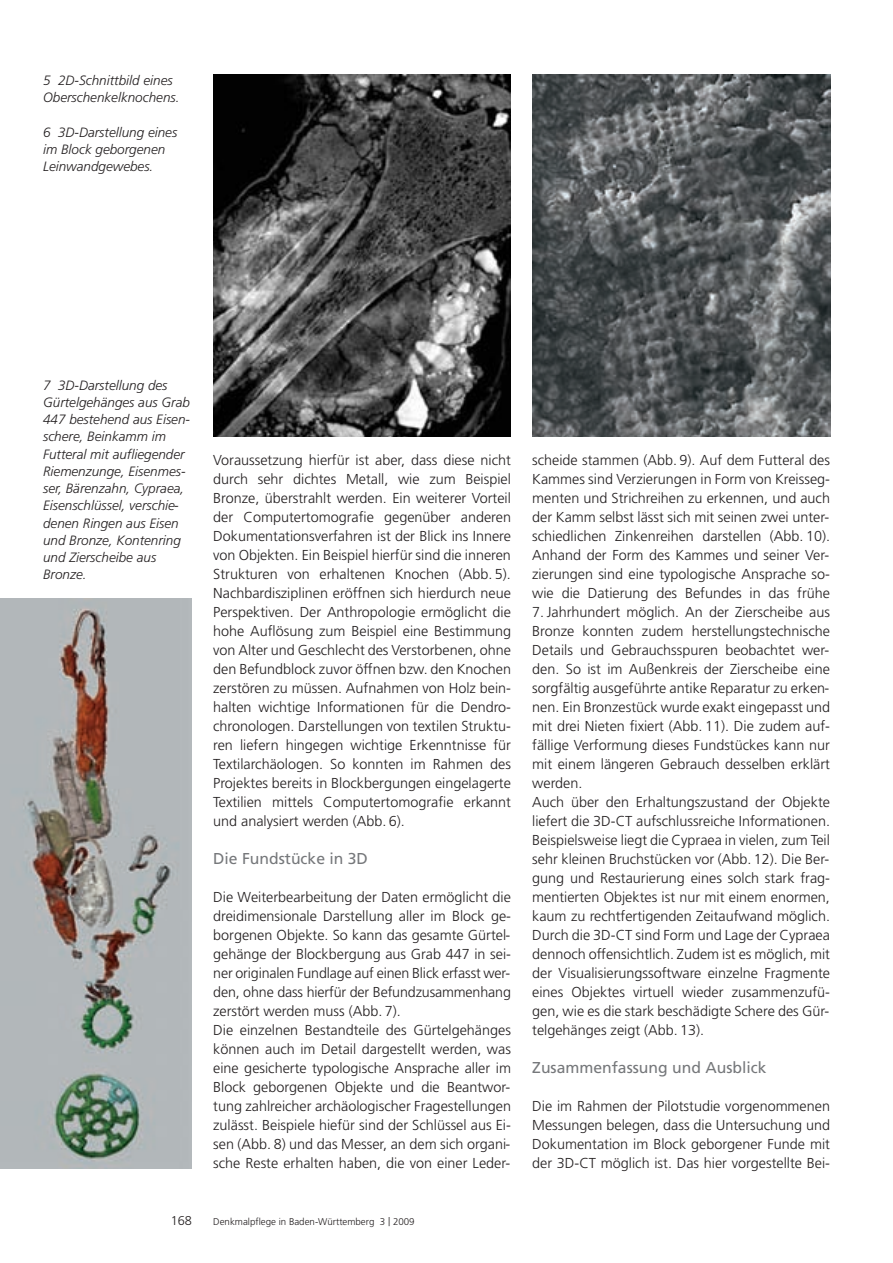
<style>
.page{position:relative;width:893px;height:1263px;background:#fff}
.page>*{position:absolute;margin:0;border:0;box-sizing:border-box;transform-origin:0 0}
.t1{font:15.75px "Frutiger";color:#76787b}
.t2{font:300 14.4px/19px "Frutiger";color:#231f20;text-align:justify}
.t3{font:italic 300 13.5px/17.2px "Frutiger";color:#231f20}
.t4{font:300 12.75px "Frutiger";color:#231f20}
.t5{font:300 9.75px "Frutiger";color:#231f20}
.s1{font-size:12px}
</style>
<div class="page">
<img style="left:213px;top:75px;width:298px;height:362px">
<img style="left:532px;top:75px;width:298px;height:362px">
<img style="left:0;top:598px;width:192px;height:570px">
<p class="t3" style="left:43px;top:73px;width:138px">5 2D-Schnittbild eines<br>Oberschenkelknochens.</p>
<p class="t3" style="left:43px;top:125px;width:136px">6 3D-Darstellung eines im Block geborgenen<br>Leinwandgewebes.</p>
<p class="t3" style="left:43px;top:377px;width:148px">7 3D-Darstellung des<br>Gürtelgehänges aus Grab<br>447 bestehend aus Eisen&shy;schere, Beinkamm im<br>Futteral mit aufliegender<br>Riemenzunge, Eisenmes&shy;ser, Bärenzahn, Cypraea,<br>Eisenschlüssel, verschie&shy;denen Ringen aus Eisen und Bronze, Kontenring und Zierscheibe aus<br>Bronze.</p>
<p class="t2" style="left:213px;top:452px;width:299px">Voraussetzung hierfür ist aber, dass diese nicht durch sehr dichtes Metall, wie zum Beispiel Bronze, überstrahlt werden. Ein weiterer Vorteil der Computertomografie gegenüber anderen Dokumentationsverfahren ist der Blick ins Innere von Objekten. Ein Beispiel hierfür sind die inneren Strukturen von erhaltenen Knochen (Abb. 5).<br>Nachbardisziplinen eröffnen sich hierdurch neue Perspektiven. Der Anthropologie ermöglicht die hohe Auflösung zum Beispiel eine Bestimmung von Alter und Geschlecht des Verstorbenen, ohne den Befundblock zuvor öffnen bzw. den Knochen zerstören zu müssen. Aufnahmen von Holz bein&shy;halten wichtige Informationen für die Dendro&shy;chronologen. Darstellungen von textilen Struktu&shy;ren liefern hingegen wichtige Erkenntnisse für Textilarchäologen. So konnten im Rahmen des Projektes bereits in Blockbergungen eingelagerte Textilien mittels Computertomografie erkannt und analysiert werden (Abb. 6).</p>
<p class="t1" style="left:213px;top:852px;width:156px">Die Fundstücke in 3D</p>
<p class="t2" style="left:213px;top:888px;width:299px;text-align:left">Die Weiterbearbeitung der Daten ermöglicht die dreidimensionale Darstellung aller im Block ge&shy;borgenen Objekte. So kann das gesamte Gürtel&shy;gehänge der Blockbergung aus Grab 447 in sei&shy;ner originalen Fundlage auf einen Blick erfasst wer&shy;den, ohne dass hierfür der Befundzusammenhang zerstört werden muss (Abb. 7).<br>Die einzelnen Bestandteile des Gürtelgehänges können auch im Detail dargestellt werden, was eine gesicherte typologische Ansprache aller im Block geborgenen Objekte und die Beantwor&shy;tung zahlreicher archäologischer Fragestellungen zulässt. Beispiele hiefür sind der Schlüssel aus Ei&shy;sen (Abb. 8) und das Messer, an dem sich organi&shy;sche Reste erhalten haben, die von einer Leder-</p>
<p class="t4" style="left:171px;top:1215px;width:23px">168</p>
<p class="t5" style="left:213px;top:1217px;width:203px">Denkmalpflege in Baden-Württemberg 3 <span class="s1">|</span> 2009</p>
<p class="t2" style="left:532px;top:452px;width:299px">scheide stammen (Abb. 9). Auf dem Futteral des Kammes sind Verzierungen in Form von Kreisseg&shy;menten und Strichreihen zu erkennen, und auch der Kamm selbst lässt sich mit seinen zwei unter&shy;schiedlichen Zinkenreihen darstellen (Abb. 10).<br>Anhand der Form des Kammes und seiner Ver&shy;zierungen sind eine typologische Ansprache so&shy;wie die Datierung des Befundes in das frühe</p>
<p class="t2" style="left:532px;top:604px;width:299px;text-align:left">7. Jahrhundert möglich. An der Zierscheibe aus Bronze konnten zudem herstellungstechnische Details und Gebrauchsspuren beobachtet wer&shy;den. So ist im Außenkreis der Zierscheibe eine sorgfältig ausgeführte antike Reparatur zu erken&shy;nen. Ein Bronzestück wurde exakt eingepasst und mit drei Nieten fixiert (Abb. 11). Die zudem auf&shy;fällige Verformung dieses Fundstückes kann nur mit einem längeren Gebrauch desselben erklärt werden.<br>Auch über den Erhaltungszustand der Objekte liefert die 3D-CT aufschlussreiche Informationen.<br>Beispielsweise liegt die Cypraea in vielen, zum Teil sehr kleinen Bruchstücken vor (Abb. 12). Die Ber&shy;gung und Restaurierung eines solch stark frag&shy;mentierten Objektes ist nur mit einem enormen, kaum zu rechtfertigenden Zeitaufwand möglich.<br>Durch die 3D-CT sind Form und Lage der Cypraea dennoch offensichtlich. Zudem ist es möglich, mit der Visualisierungssoftware einzelne Fragmente eines Objektes virtuell wieder zusammenzufü&shy;gen, wie es die stark beschädigte Schere des Gür&shy;telgehänges zeigt (Abb. 13).</p>
<p class="t1" style="left:532px;top:1061px;width:236px">Zusammenfassung und Ausblick</p>
<p class="t2" style="left:532px;top:1097px;width:299px">Die im Rahmen der Pilotstudie vorgenommenen Messungen belegen, dass die Untersuchung und Dokumentation im Block geborgener Funde mit der 3D-CT möglich ist. Das hier vorgestellte Bei-</p>
</div>
